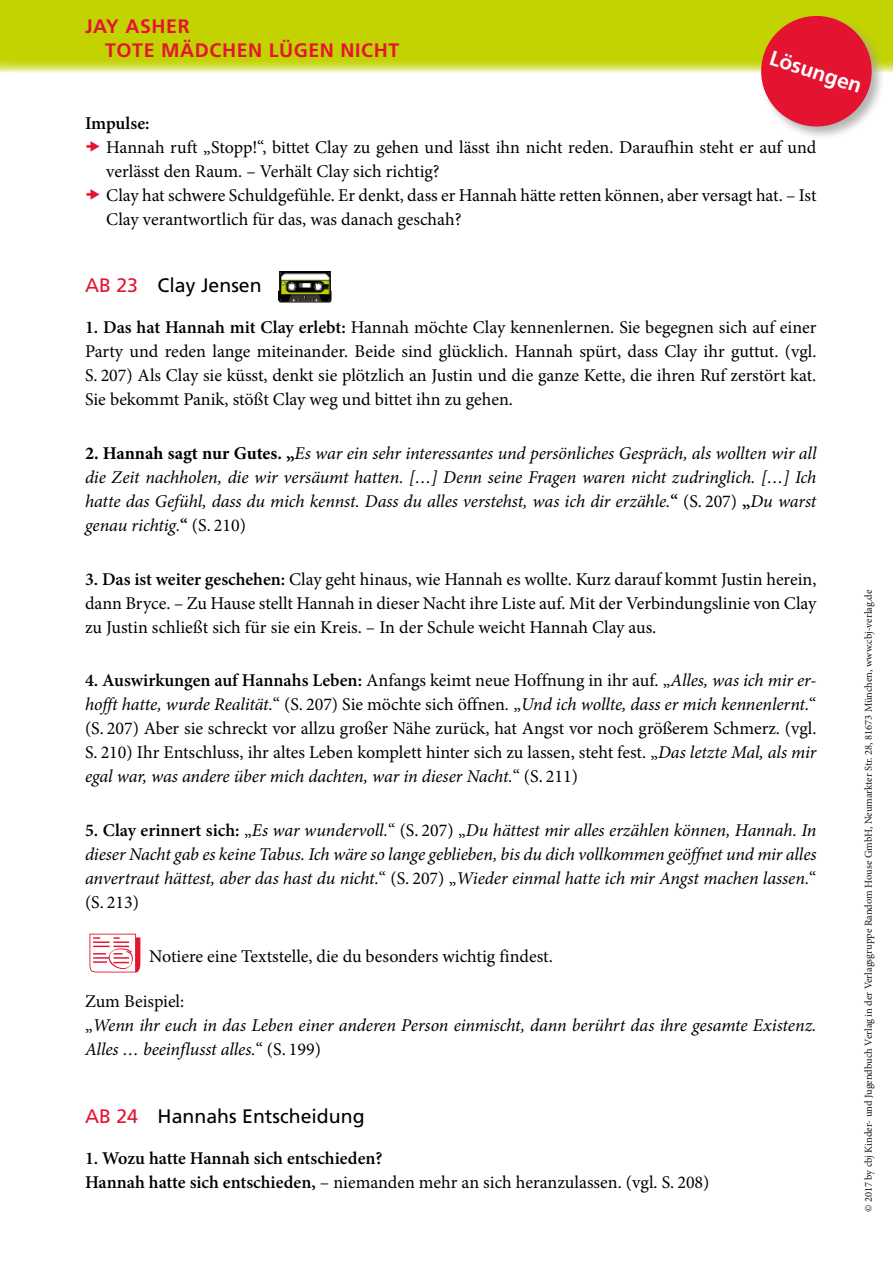
<style>
.page{position:relative;width:893px;height:1263px;background:#fff}
.page>*{position:absolute;margin:0;border:0;box-sizing:border-box;transform-origin:0 0}
.t1{font:700 21px "Frutiger LT Pro";color:#fff}
.t2{font:19.5px "Frutiger LT Pro";color:#000}
.t3{font:700 19.5px/24px "Frutiger LT Pro";letter-spacing:.03em;color:#e41431}
.t4{font:18px/24px "Minion Pro";color:#000;text-align:justify}
.t5{font:italic 18px/24px "Minion Pro";letter-spacing:-.005em;color:#000;text-align:justify}
.t6{font:600 18px/24px "Minion Pro";letter-spacing:-.005em;color:#000}
.t7{font:10.5px "Minion Pro";color:#131313}
.s1{color:#e41431}
.s2{font-weight:600}
.s3{font-weight:700;font-style:normal}
.s4{font-weight:600;font-style:normal}
.s5{font-style:normal}
.s6{font-style:italic}
.s7{font-weight:400}
</style>
<div class="page">
<div style="left:0;top:0;width:893px;height:72px;background:#c3d200"></div>
<div style="left:759px;top:14px;width:127px;height:127px;background:#9d9d9c;opacity:.75"></div>
<svg style="left:754px;top:14px;width:124px;height:119px"></svg>
<img style="left:279px;top:271px;width:53px;height:31px">
<p class="t3" style="left:105px;top:14px;width:296px;text-indent:-20px">JAY ASHER<br>TOTE MÄDCHEN LÜGEN NICHT</p>
<p class="t1" style="left:774px;top:45px;width:97px;rotate:18deg">Lösungen</p>
<p class="t6" style="left:85px;top:111px;width:66px">Impulse:</p>
<p class="t4" style="left:106px;top:135px;width:712px;text-align:left">Hannah ruft „Stopp!“, bittet Clay zu gehen und lässt ihn nicht reden. Daraufhin steht er auf und verlässt den Raum. – Verhält Clay sich richtig?<br>Clay hat schwere Schuldgefühle. Er denkt, dass er Hannah hätte retten können, aber versagt hat. – Ist Clay verantwortlich für das, was danach geschah?</p>
<p class="t2" style="left:85px;top:274px;width:178px"><span class="s1">AB 23</span> Clay Jensen</p>
<p class="t4" style="left:85px;top:315px;width:733px"><span class="s2">1. Das hat Hannah mit Clay erlebt:</span> Hannah möchte Clay kennenlernen. Sie begegnen sich auf einer Party und reden lange miteinander. Beide sind glücklich. Hannah spürt, dass Clay ihr guttut. (vgl.<br>S. 207) Als Clay sie küsst, denkt sie plötzlich an Justin und die ganze Kette, die ihren Ruf zerstört kat.<br>Sie bekommt Panik, stößt Clay weg und bittet ihn zu gehen.</p>
<p class="t5" style="left:85px;top:441px;width:733px"><span class="s3">2. Hannah sagt nur Gutes. „</span>Es war ein sehr interessantes und persönliches Gespräch, als wollten wir all die Zeit nachholen, die wir versäumt hatten. […] Denn seine Fragen waren nicht zudringlich. […] Ich hatte das Gefühl, dass du mich kennst. Dass du alles verstehst, was ich dir erzähle.<span class="s4">“</span> <span class="s5">(S. 207)</span> <span class="s4">„</span>Du warst genau richtig.<span class="s4">“</span> <span class="s5">(S. 210)</span></p>
<p class="t4" style="left:85px;top:567px;width:733px"><span class="s2">3. Das ist weiter geschehen:</span> Clay geht hinaus, wie Hannah es wollte. Kurz darauf kommt Justin herein, dann Bryce. – Zu Hause stellt Hannah in dieser Nacht ihre Liste auf. Mit der Verbindungslinie von Clay zu Justin schließt sich für sie ein Kreis. – In der Schule weicht Hannah Clay aus.</p>
<p class="t4" style="left:85px;top:669px;width:733px"><span class="s2">4. Auswirkungen auf Hannahs Leben:</span> Anfangs keimt neue Hoffnung in ihr auf. „<span class="s6">Alles, was ich mir er&shy;hofft hatte, wurde Realität.</span>“ (S. 207) Sie möchte sich öffnen<span class="s6">.</span> „<span class="s6">Und ich wollte, dass er mich kennenlernt.</span>“ (S. 207) Aber sie schreckt vor allzu großer Nähe zurück, hat Angst vor noch größerem Schmerz. (vgl.<br>S. 210) Ihr Entschluss, ihr altes Leben komplett hinter sich zu lassen, steht fest. „<span class="s6">Das letzte Mal, als mir egal war, was andere über mich dachten, war in dieser Nacht.</span>“ (S. 211)</p>
<p class="t5" style="left:85px;top:818px;width:733px"><span class="s4">5. Clay erinnert sich:</span> <span class="s5">„</span>Es war wundervoll.<span class="s5">“ (S. 207) „</span>Du hättest mir alles erzählen können, Hannah. In dieser Nacht gab es keine Tabus. Ich wäre so lange geblieben, bis du dich vollkommen geöffnet und mir alles anvertraut hättest, aber das hast du nicht.<span class="s5">“ (S. 207) „</span>Wieder einmal hatte ich mir Angst machen lassen.<span class="s5">“ (S. 213)</span></p>
<p class="t4" style="left:149px;top:944px;width:405px">Notiere eine Textstelle, die du besonders wichtig findest.</p>
<p class="t5" style="left:85px;top:989px;width:733px;text-align:left"><span class="s5">Zum Beispiel:<br>„</span>Wenn ihr euch in das Leben einer anderen Person einmischt, dann berührt das ihre gesamte Existenz.<br>Alles … beeinflusst alles.<span class="s5">“ (S. 199)</span></p>
<p class="t2" style="left:85px;top:1104px;width:281px"><span class="s1">AB 24</span> Hannahs Entscheidung</p>
<p class="t6" style="left:85px;top:1146px;width:626px">1. Wozu hatte Hannah sich entschieden?<br>Hannah hatte sich entschieden, <span class="s7">– niemanden mehr an sich heranzulassen. (vgl. S. 208)</span></p>
<p class="t7" style="left:861px;top:1212px;width:624px;rotate:-90deg">© 2017 by cbj Kinder- und Jugendbuch Verlag in der Verlagsgruppe Random House GmbH, Neumarkter Str. 28, 81673 München, www.cbj-verlag.de</p>
</div>
